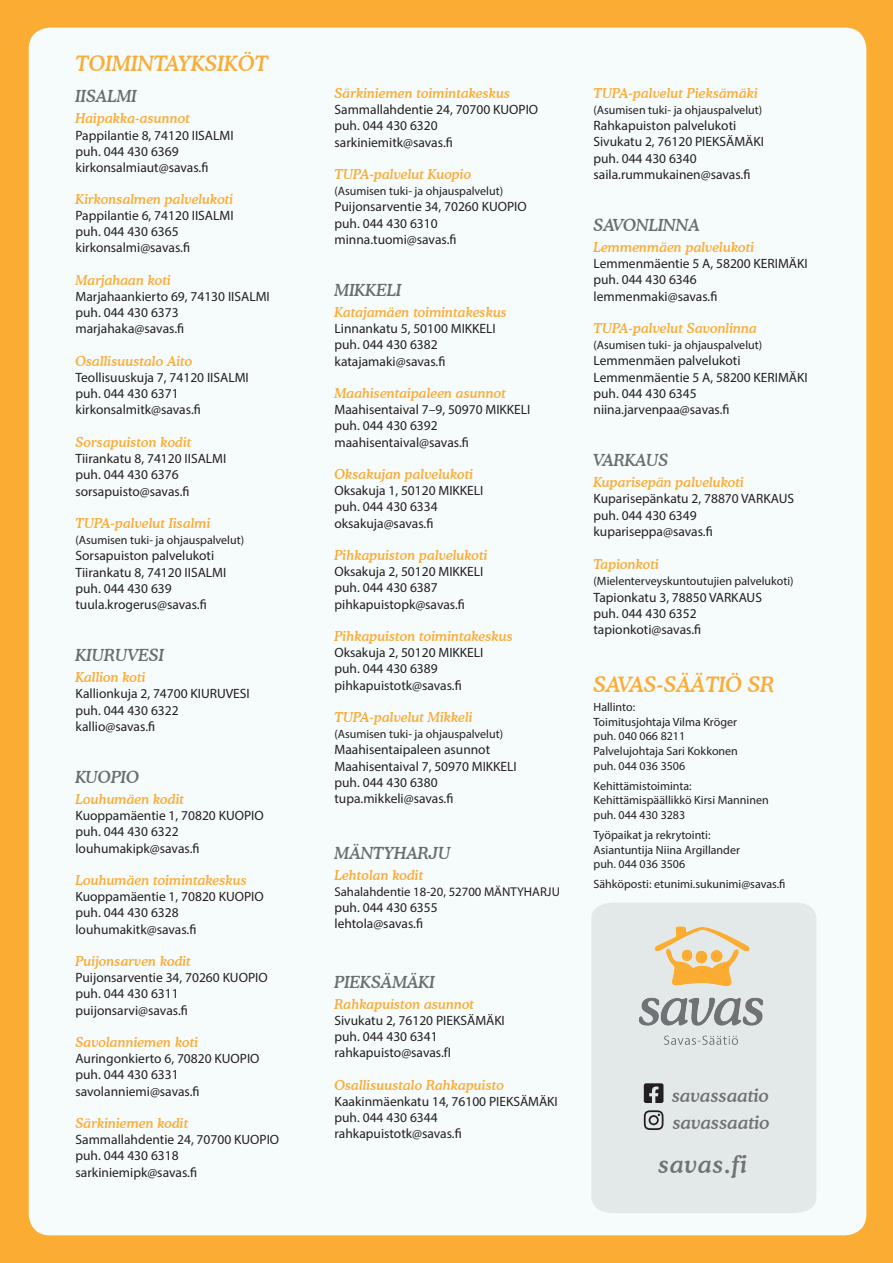
<style>
.page{position:relative;width:893px;height:1263px;background:#fbac33}
.page>*{position:absolute;margin:0;border:0;box-sizing:border-box;transform-origin:0 0}
.t1{font:italic 500 24px "Cooper BT";letter-spacing:.03em;color:#717274}
.t2{font:italic 500 21px "Cooper BT";color:#fbac36}
.t3{font:italic 500 18px/27px "Cooper BT";color:#717274}
.t4{font:italic 500 16.5px "Cooper BT";color:#6a6e6f}
.t5{font:italic 500 16.5px "Cooper BT";letter-spacing:-.02em;color:#6a6e6f}
.t6{font:13.5px/16.2px "Myriad Pro";color:#231f20}
.t7{font:italic 500 13.5px "Cooper BT";color:#fbac36}
.t8{font:12.75px "Myriad Pro";color:#231f20}
.t9{font:12px/14.7px "Myriad Pro";color:#231f20}
</style>
<div class="page">
<div style="left:29px;top:28px;width:837px;height:1207px;background:#f6fbfb;border-radius:21px"></div>
<div style="left:591px;top:903px;width:225px;height:310px;background:#e3e8e8"></div>
<img style="left:624px;top:919px;width:157px;height:146px">
<svg style="left:644px;top:1083px;width:19px;height:20px"></svg>
<svg style="left:644px;top:1110px;width:19px;height:20px"></svg>
<h2 class="t2" style="left:75px;top:51px;width:194px">TOIMINTAYKSIKÖT</h2>
<p class="t4" style="left:75px;top:86px;width:63px">IISALMI</p>
<p class="t7" style="left:75px;top:110px;width:116px">Haipakka-asunnot</p>
<p class="t6" style="left:75px;top:127px;width:160px">Pappilantie 8, 74120 IISALMI puh. 044 430 6369 kirkonsalmiaut@savas.fi</p>
<p class="t7" style="left:75px;top:191px;width:159px">Kirkonsalmen palvelukoti</p>
<p class="t6" style="left:75px;top:207px;width:160px">Pappilantie 6, 74120 IISALMI puh. 044 430 6365 kirkonsalmi@savas.fi</p>
<p class="t7" style="left:75px;top:272px;width:97px">Marjahaan koti</p>
<p class="t6" style="left:75px;top:288px;width:196px">Marjahaankierto 69, 74130 IISALMI puh. 044 430 6373 marjahaka@savas.fi</p>
<p class="t7" style="left:75px;top:353px;width:118px">Osallisuustalo Aito</p>
<p class="t6" style="left:75px;top:369px;width:175px">Teollisuuskuja 7, 74120 IISALMI puh. 044 430 6371 kirkonsalmitk@savas.fi</p>
<p class="t7" style="left:75px;top:434px;width:118px">Sorsapuiston kodit</p>
<p class="t6" style="left:75px;top:450px;width:152px">Tiirankatu 8, 74120 IISALMI puh. 044 430 6376 sorsapuisto@savas.fi</p>
<p class="t7" style="left:75px;top:515px;width:137px">TUPA-palvelut Iisalmi</p>
<p class="t9" style="left:75px;top:532px;width:170px">(Asumisen tuki- ja ohjauspalvelut)</p>
<p class="t6" style="left:75px;top:547px;width:152px">Sorsapuiston palvelukoti<br>Tiirankatu 8, 74120 IISALMI puh. 044 430 639 tuula.krogerus@savas.fi</p>
<p class="t4" style="left:75px;top:645px;width:90px">KIURUVESI</p>
<p class="t7" style="left:75px;top:669px;width:72px">Kallion koti</p>
<p class="t6" style="left:75px;top:685px;width:176px">Kallionkuja 2, 74700 KIURUVESI puh. 044 430 6322 kallio@savas.fi</p>
<p class="t4" style="left:75px;top:767px;width:65px">KUOPIO</p>
<p class="t7" style="left:75px;top:791px;width:110px">Louhumäen kodit</p>
<p class="t6" style="left:75px;top:807px;width:190px">Kuoppamäentie 1, 70820 KUOPIO puh. 044 430 6322 louhumakipk@savas.fi</p>
<p class="t7" style="left:75px;top:872px;width:173px">Louhumäen toimintakeskus</p>
<p class="t6" style="left:75px;top:888px;width:190px">Kuoppamäentie 1, 70820 KUOPIO puh. 044 430 6328 louhumakitk@savas.fi</p>
<p class="t7" style="left:75px;top:953px;width:117px">Puijonsarven kodit</p>
<p class="t6" style="left:75px;top:969px;width:194px">Puijonsarventie 34, 70260 KUOPIO puh. 044 430 6311 puijonsarvi@savas.fi</p>
<p class="t7" style="left:75px;top:1034px;width:124px">Savolanniemen koti</p>
<p class="t6" style="left:75px;top:1050px;width:186px">Auringonkierto 6, 70820 KUOPIO puh. 044 430 6331 savolanniemi@savas.fi</p>
<p class="t7" style="left:75px;top:1115px;width:114px">Särkiniemen kodit</p>
<p class="t6" style="left:75px;top:1131px;width:205px">Sammallahdentie 24, 70700 KUOPIO puh. 044 430 6318 sarkiniemipk@savas.fi</p>
<p class="t7" style="left:334px;top:85px;width:177px">Särkiniemen toimintakeskus</p>
<p class="t6" style="left:334px;top:101px;width:205px">Sammallahdentie 24, 70700 KUOPIO puh. 044 430 6320 sarkiniemitk@savas.fi</p>
<p class="t7" style="left:334px;top:166px;width:138px">TUPA-palvelut Kuopio</p>
<p class="t9" style="left:334px;top:184px;width:170px">(Asumisen tuki- ja ohjauspalvelut)</p>
<p class="t6" style="left:334px;top:198px;width:194px">Puijonsarventie 34, 70260 KUOPIO puh. 044 430 6310 minna.tuomi@savas.fi</p>
<p class="t4" style="left:334px;top:280px;width:68px">MIKKELI</p>
<p class="t7" style="left:334px;top:304px;width:174px">Katajamäen toimintakeskus</p>
<p class="t6" style="left:334px;top:320px;width:163px">Linnankatu 5, 50100 MIKKELI puh. 044 430 6382 katajamaki@savas.fi</p>
<p class="t7" style="left:334px;top:385px;width:173px">Maahisentaipaleen asunnot</p>
<p class="t6" style="left:334px;top:401px;width:197px">Maahisentaival 7–9, 50970 MIKKELI puh. 044 430 6392 maahisentaival@savas.fi</p>
<p class="t7" style="left:334px;top:466px;width:140px">Oksakujan palvelukoti</p>
<p class="t6" style="left:334px;top:482px;width:150px">Oksakuja 1, 50120 MIKKELI puh. 044 430 6334 oksakuja@savas.fi</p>
<p class="t7" style="left:334px;top:547px;width:155px">Pihkapuiston palvelukoti</p>
<p class="t6" style="left:334px;top:563px;width:150px">Oksakuja 2, 50120 MIKKELI puh. 044 430 6387 pihkapuistopk@savas.fi</p>
<p class="t7" style="left:334px;top:628px;width:180px">Pihkapuiston toimintakeskus</p>
<p class="t6" style="left:334px;top:644px;width:150px">Oksakuja 2, 50120 MIKKELI puh. 044 430 6389 pihkapuistotk@savas.fi</p>
<p class="t7" style="left:334px;top:709px;width:140px">TUPA-palvelut Mikkeli</p>
<p class="t9" style="left:334px;top:727px;width:170px">(Asumisen tuki- ja ohjauspalvelut)</p>
<p class="t6" style="left:334px;top:741px;width:184px">Maahisentaipaleen asunnot<br>Maahisentaival 7, 50970 MIKKELI puh. 044 430 6380 tupa.mikkeli@savas.fi</p>
<p class="t4" style="left:334px;top:843px;width:118px">MÄNTYHARJU</p>
<p class="t7" style="left:334px;top:867px;width:90px">Lehtolan kodit</p>
<p class="t8" style="left:334px;top:884px;width:227px">Sahalahdentie 18-20, 52700 MÄNTYHARJU</p>
<p class="t6" style="left:334px;top:899px;width:105px">puh. 044 430 6355 lehtola@savas.fi</p>
<p class="t4" style="left:334px;top:972px;width:102px">PIEKSÄMÄKI</p>
<p class="t7" style="left:334px;top:996px;width:141px">Rahkapuiston asunnot</p>
<p class="t6" style="left:334px;top:1012px;width:172px">Sivukatu 2, 76120 PIEKSÄMÄKI puh. 044 430 6341 rahkapuisto@savas.fI</p>
<p class="t7" style="left:334px;top:1077px;width:171px">Osallisuustalo Rahkapuisto</p>
<p class="t6" style="left:334px;top:1093px;width:225px">Kaakinmäenkatu 14, 76100 PIEKSÄMÄKI puh. 044 430 6344 rahkapuistotk@savas.fi</p>
<p class="t7" style="left:593px;top:85px;width:166px">TUPA-palvelut Pieksämäki</p>
<p class="t9" style="left:593px;top:102px;width:170px">(Asumisen tuki- ja ohjauspalvelut)</p>
<p class="t6" style="left:593px;top:117px;width:172px">Rahkapuiston palvelukoti<br>Sivukatu 2, 76120 PIEKSÄMÄKI puh. 044 430 6340 saila.rummukainen@savas.fi</p>
<p class="t4" style="left:593px;top:215px;width:108px">SAVONLINNA</p>
<p class="t7" style="left:593px;top:239px;width:162px">Lemmenmäen palvelukoti</p>
<p class="t6" style="left:593px;top:255px;width:216px">Lemmenmäentie 5 A, 58200 KERIMÄKI puh. 044 430 6346 lemmenmaki@savas.fi</p>
<p class="t7" style="left:593px;top:320px;width:165px">TUPA-palvelut Savonlinna</p>
<p class="t9" style="left:593px;top:338px;width:170px">(Asumisen tuki- ja ohjauspalvelut)</p>
<p class="t6" style="left:593px;top:353px;width:216px">Lemmenmäen palvelukoti<br>Lemmenmäentie 5 A, 58200 KERIMÄKI puh. 044 430 6345 niina.jarvenpaa@savas.fi</p>
<p class="t5" style="left:593px;top:450px;width:76px">VARKAUS</p>
<p class="t7" style="left:593px;top:474px;width:152px">Kuparisepän palvelukoti</p>
<p class="t6" style="left:593px;top:491px;width:202px">Kuparisepänkatu 2, 78870 VARKAUS puh. 044 430 6349 kupariseppa@savas.fi</p>
<p class="t7" style="left:593px;top:556px;width:67px">Tapionkoti</p>
<p class="t9" style="left:593px;top:574px;width:202px">(Mielenterveyskuntoutujien palvelukoti)</p>
<p class="t6" style="left:593px;top:589px;width:170px">Tapionkatu 3, 78850 VARKAUS puh. 044 430 6352 tapionkoti@savas.fi</p>
<h2 class="t2" style="left:593px;top:671px;width:183px">SAVAS-SÄÄTIÖ SR</h2>
<p class="t9" style="left:593px;top:700px;width:146px">Hallinto:<br>Toimitusjohtaja Vilma Kröger puh. 040 066 8211<br>Palvelujohtaja Sari Kokkonen puh. 044 036 3506</p>
<p class="t9" style="left:593px;top:778px;width:177px">Kehittämistoiminta:<br>Kehittämispäällikkö Kirsi Manninen puh. 044 430 3283</p>
<p class="t9" style="left:593px;top:828px;width:148px">Työpaikat ja rekrytointi:<br>Asiantuntija Niina Argillander puh. 044 036 3506</p>
<p class="t9" style="left:593px;top:876px;width:194px">Sähköposti: etunimi.sukunimi@savas.fi</p>
<h3 class="t3" style="left:672px;top:1081px;width:99px">savassaatio savassaatio</h3>
<h1 class="t1" style="left:658px;top:1150px;width:90px">savas.fi</h1>
</div>
